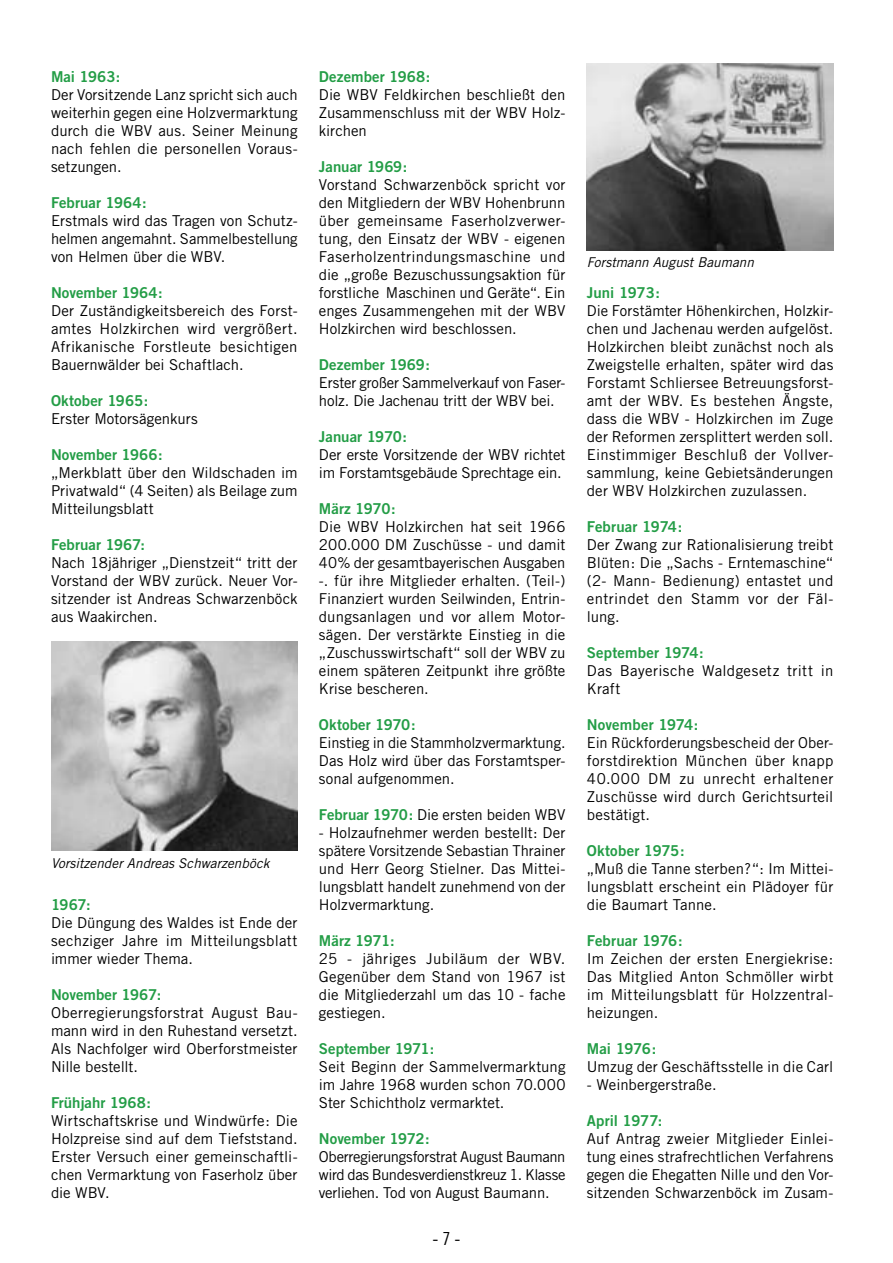
<style>
.page{position:relative;width:893px;height:1263px;background:#fff}
.page>*{position:absolute;margin:0;border:0;box-sizing:border-box;transform-origin:0 0}
.t1{font:18px "Trade Gothic Cond Eighteen";color:#000}
.t2{font:15px/18px "Trade Gothic";letter-spacing:.005em;color:#000;text-align:justify}
.t3{font:15px "Trade Gothic Bold Two";color:#239d46}
.t4{font:15px/18px "Trade Gothic";letter-spacing:.025em;color:#000}
.t5{font:italic 13.5px "Trade Gothic";color:#000}
.s1{font-family:"Trade Gothic Bold Two";color:#239d46}
</style>
<div class="page">
<img style="left:51px;top:641px;width:247px;height:209px">
<img style="left:587px;top:64px;width:246px;height:186px">
<p class="t3" style="left:51px;top:67px;width:71px">Mai 1963:</p>
<p class="t2" style="left:51px;top:85px;width:248px">Der Vorsitzende Lanz spricht sich auch weiterhin gegen eine Holzvermarktung durch die WBV aus. Seiner Meinung nach fehlen die personellen Voraus&shy;setzungen.</p>
<p class="t3" style="left:51px;top:193px;width:97px">Februar 1964:</p>
<p class="t2" style="left:51px;top:211px;width:248px">Erstmals wird das Tragen von Schutz&shy;helmen angemahnt. Sammelbestellung von Helmen über die WBV.</p>
<p class="t3" style="left:51px;top:283px;width:113px">November 1964:</p>
<p class="t2" style="left:51px;top:301px;width:248px">Der Zuständigkeitsbereich des Forst&shy;amtes Holzkirchen wird vergrößert.<br>Afrikanische Forstleute besichtigen Bauernwälder bei Schaftlach.</p>
<p class="t3" style="left:51px;top:391px;width:99px">Oktober 1965:</p>
<p class="t2" style="left:51px;top:409px;width:148px">Erster Motorsägenkurs</p>
<p class="t3" style="left:51px;top:445px;width:113px">November 1966:</p>
<p class="t2" style="left:51px;top:463px;width:248px">„Merkblatt über den Wildschaden im Privatwald“ (4 Seiten) als Beilage zum Mitteilungsblatt</p>
<p class="t3" style="left:51px;top:535px;width:96px">Februar 1967:</p>
<p class="t2" style="left:51px;top:553px;width:248px">Nach 18jähriger „Dienstzeit“ tritt der Vorstand der WBV zurück. Neuer Vor&shy;sitzender ist Andreas Schwarzenböck aus Waakirchen.</p>
<p class="t5" style="left:51px;top:855px;width:220px">Vorsitzender Andreas Schwarzenböck</p>
<p class="t3" style="left:51px;top:895px;width:41px">1967:</p>
<p class="t2" style="left:51px;top:913px;width:248px">Die Düngung des Waldes ist Ende der sechziger Jahre im Mitteilungsblatt immer wieder Thema.</p>
<p class="t3" style="left:51px;top:985px;width:112px">November 1967:</p>
<p class="t2" style="left:51px;top:1003px;width:248px">Oberregierungsforstrat August Bau&shy;mann wird in den Ruhestand versetzt.<br>Als Nachfolger wird Oberforstmeister Nille bestellt.</p>
<p class="t3" style="left:51px;top:1093px;width:102px">Frühjahr 1968:</p>
<p class="t2" style="left:51px;top:1111px;width:248px">Wirtschaftskrise und Windwürfe: Die Holzpreise sind auf dem Tiefststand.<br>Erster Versuch einer gemeinschaftli&shy;chen Vermarktung von Faserholz über die WBV.</p>
<p class="t3" style="left:319px;top:67px;width:113px">Dezember 1968:</p>
<p class="t2" style="left:319px;top:85px;width:248px">Die WBV Feldkirchen beschließt den Zusammenschluss mit der WBV Holz&shy;kirchen</p>
<p class="t3" style="left:319px;top:157px;width:90px">Januar 1969:</p>
<p class="t2" style="left:319px;top:175px;width:248px">Vorstand Schwarzenböck spricht vor den Mitgliedern der WBV Hohenbrunn über gemeinsame Faserholzverwer&shy;tung, den Einsatz der WBV - eigenen Faserholzentrindungsmaschine und die „große Bezuschussungsaktion für forstliche Maschinen und Geräte“. Ein enges Zusammengehen mit der WBV Holzkirchen wird beschlossen.</p>
<p class="t3" style="left:319px;top:355px;width:113px">Dezember 1969:</p>
<p class="t2" style="left:319px;top:373px;width:248px">Erster großer Sammelverkauf von Faser&shy;holz. Die Jachenau tritt der WBV bei.</p>
<p class="t3" style="left:319px;top:427px;width:90px">Januar 1970:</p>
<p class="t2" style="left:319px;top:445px;width:248px">Der erste Vorsitzende der WBV richtet im Forstamtsgebäude Sprechtage ein.</p>
<p class="t3" style="left:319px;top:499px;width:78px">März 1970:</p>
<p class="t2" style="left:319px;top:517px;width:248px">Die WBV Holzkirchen hat seit 1966<br>200.000 DM Zuschüsse - und damit 40% der gesamtbayerischen Ausgaben -. für ihre Mitglieder erhalten. (Teil-)<br>Finanziert wurden Seilwinden, Entrin&shy;dungsanlagen und vor allem Motor&shy;sägen. Der verstärkte Einstieg in die „Zuschusswirtschaft“ soll der WBV zu einem späteren Zeitpunkt ihre größte Krise bescheren.</p>
<p class="t3" style="left:319px;top:715px;width:98px">Oktober 1970:</p>
<p class="t2" style="left:319px;top:733px;width:248px">Einstieg in die Stammholzvermarktung.<br>Das Holz wird über das Forstamtsper&shy;sonal aufgenommen.</p>
<p class="t2" style="left:319px;top:805px;width:248px"><span class="s1">Februar 1970:</span> Die ersten beiden WBV</p>
<p class="t2" style="left:319px;top:823px;width:248px">- Holzaufnehmer werden bestellt: Der spätere Vorsitzende Sebastian Thrainer und Herr Georg Stielner. Das Mittei&shy;lungsblatt handelt zunehmend von der Holzvermarktung.</p>
<p class="t3" style="left:319px;top:931px;width:77px">März 1971:</p>
<p class="t2" style="left:319px;top:949px;width:248px">25 - jähriges Jubiläum der WBV.<br>Gegenüber dem Stand von 1967 ist die Mitgliederzahl um das 10 - fache gestiegen.</p>
<p class="t3" style="left:319px;top:1039px;width:117px">September 1971:</p>
<p class="t2" style="left:319px;top:1057px;width:248px">Seit Beginn der Sammelvermarktung im Jahre 1968 wurden schon 70.000<br>Ster Schichtholz vermarktet.</p>
<p class="t3" style="left:319px;top:1129px;width:112px">November 1972:</p>
<p class="t2" style="left:319px;top:1147px;width:248px">Oberregierungsforstrat August Baumann wird das Bundesverdienstkreuz 1. Klasse verliehen. Tod von August Baumann.</p>
<p class="t1" style="left:432px;top:1228px;width:29px">- 7 -</p>
<p class="t5" style="left:587px;top:254px;width:169px">Forstmann August Baumann</p>
<p class="t3" style="left:587px;top:283px;width:75px">Juni 1973:</p>
<p class="t2" style="left:587px;top:301px;width:248px">Die Forstämter Höhenkirchen, Holzkir&shy;chen und Jachenau werden aufgelöst.<br>Holzkirchen bleibt zunächst noch als Zweigstelle erhalten, später wird das Forstamt Schliersee Betreuungsforst&shy;amt der WBV. Es bestehen Ängste, dass die WBV - Holzkirchen im Zuge der Reformen zersplittert werden soll.<br>Einstimmiger Beschluß der Vollver&shy;sammlung, keine Gebietsänderungen der WBV Holzkirchen zuzulassen.</p>
<p class="t3" style="left:587px;top:517px;width:97px">Februar 1974:</p>
<p class="t2" style="left:587px;top:535px;width:248px">Der Zwang zur Rationalisierung treibt Blüten: Die „Sachs - Erntemaschine“ (2- Mann- Bedienung) entastet und entrindet den Stamm vor der Fäl&shy;lung.</p>
<p class="t3" style="left:587px;top:643px;width:118px">September 1974:</p>
<p class="t4" style="left:587px;top:661px;width:248px">Das Bayerische Waldgesetz tritt in<br>Kraft</p>
<p class="t3" style="left:587px;top:715px;width:113px">November 1974:</p>
<p class="t2" style="left:587px;top:733px;width:248px">Ein Rückforderungsbescheid der Ober&shy;forstdirektion München über knapp 40.000 DM zu unrecht erhaltener Zuschüsse wird durch Gerichtsurteil bestätigt.</p>
<p class="t3" style="left:587px;top:841px;width:99px">Oktober 1975:</p>
<p class="t2" style="left:587px;top:859px;width:248px">„Muß die Tanne sterben?“: Im Mittei&shy;lungsblatt erscheint ein Plädoyer für die Baumart Tanne.</p>
<p class="t3" style="left:587px;top:931px;width:97px">Februar 1976:</p>
<p class="t2" style="left:587px;top:949px;width:248px">Im Zeichen der ersten Energiekrise:<br>Das Mitglied Anton Schmöller wirbt im Mitteilungsblatt für Holzzentral&shy;heizungen.</p>
<p class="t3" style="left:587px;top:1039px;width:71px">Mai 1976:</p>
<p class="t2" style="left:587px;top:1057px;width:248px">Umzug der Geschäftsstelle in die Carl</p>
<p class="t2" style="left:587px;top:1075px;width:131px">- Weinbergerstraße.</p>
<p class="t3" style="left:587px;top:1111px;width:77px">April 1977:</p>
<p class="t2" style="left:587px;top:1129px;width:248px">Auf Antrag zweier Mitglieder Einlei&shy;tung eines strafrechtlichen Verfahrens gegen die Ehegatten Nille und den Vor&shy;sitzenden Schwarzenböck im Zusam-</p>
</div>
